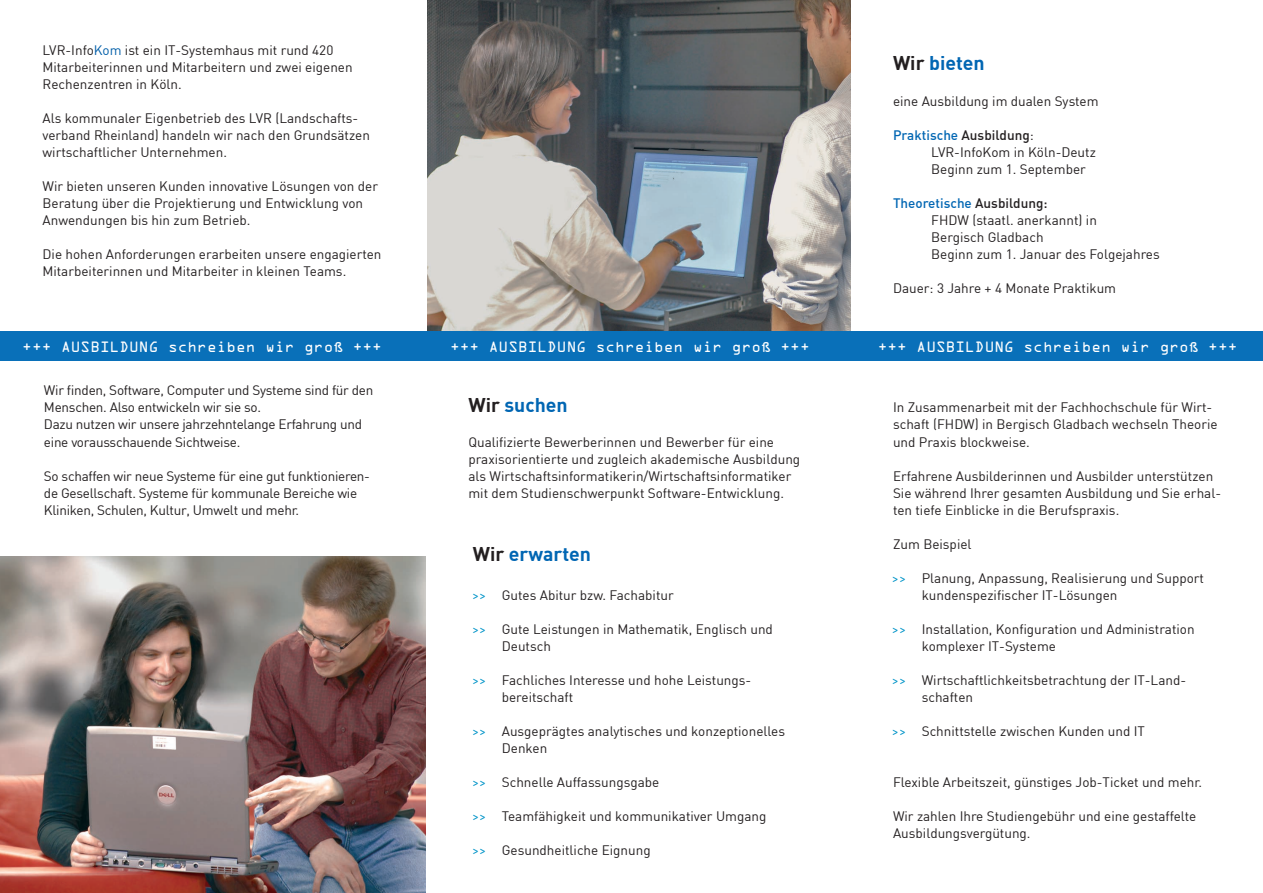
<style>
.page{position:relative;width:1263px;height:893px;background:#fff}
.page>*{position:absolute;margin:0;border:0;box-sizing:border-box;transform-origin:0 0}
.t1{font:700 19.5px "DIN";color:#0166b3}
.t2{font:13.5px/17px "DIN";color:#231f20}
.t3{font:13.5px/17px "DIN";letter-spacing:-.02em;color:#231f20}
.t4{font:13.5px "OCRA Std";color:#fff}
.t5{font:500 13.5px "DIN";color:#0166b3}
.s1{color:#005ea8}
.s2{color:#231f20}
.s3{font-weight:400;color:#231f20}
.s4{color:#0094c8}
</style>
<div class="page">
<img style="left:427px;top:0;width:423px;height:331px">
<img style="left:0;top:557px;width:425px;height:336px">
<div style="left:0;top:331px;width:1263px;height:30px;background:#0970b9"></div>
<p class="t2" style="left:43px;top:42px;width:312px">LVR-Info<span class="s1">Kom</span> ist ein IT-Systemhaus mit rund 420<br>Mitarbeiterinnen und Mitarbeitern und zwei eigenen<br>Rechenzentren in Köln.</p>
<p class="t2" style="left:43px;top:110px;width:329px">Als kommunaler Eigenbetrieb des LVR (Landschafts&shy;verband Rheinland) handeln wir nach den Grundsätzen wirtschaftlicher Unternehmen.</p>
<p class="t2" style="left:43px;top:178px;width:337px">Wir bieten unseren Kunden innovative Lösungen von der<br>Beratung über die Projektierung und Entwicklung von<br>Anwendungen bis hin zum Betrieb.</p>
<p class="t2" style="left:43px;top:246px;width:340px">Die hohen Anforderungen erarbeiten unsere engagierten<br>Mitarbeiterinnen und Mitarbeiter in kleinen Teams.</p>
<p class="t1" style="left:893px;top:51px;width:93px"><span class="s2">Wir</span> bieten</p>
<p class="t2" style="left:893px;top:93px;width:207px">eine Ausbildung im dualen System</p>
<p class="t5" style="left:893px;top:127px;width:142px">Praktische <span class="s2">Ausbildung</span><span class="s3">:</span></p>
<p class="t2" style="left:931px;top:144px;width:166px">LVR-InfoKom in Köln-Deutz<br>Beginn zum 1. September</p>
<p class="t5" style="left:893px;top:195px;width:156px">Theoretische <span class="s2">Ausbildung:</span></p>
<p class="t2" style="left:931px;top:212px;width:230px">FHDW (staatl. anerkannt) in<br>Bergisch Gladbach<br>Beginn zum 1. Januar des Folgejahres</p>
<p class="t2" style="left:893px;top:280px;width:225px">Dauer: 3 Jahre + 4 Monate Praktikum</p>
<p class="t4" style="left:22px;top:341px;width:361px">+++ AUSBILDUNG schreiben wir groß +++</p>
<p class="t4" style="left:450px;top:341px;width:361px">+++ AUSBILDUNG schreiben wir groß +++</p>
<p class="t4" style="left:878px;top:341px;width:361px">+++ AUSBILDUNG schreiben wir groß +++</p>
<p class="t3" style="left:44px;top:382px;width:331px">Wir finden, Software, Computer und Systeme sind für den<br>Menschen. Also entwickeln wir sie so.</p>
<p class="t3" style="left:44px;top:416px;width:320px">Dazu nutzen wir unsere jahrzehntelange Erfahrung und eine vorausschauende Sichtweise.</p>
<p class="t3" style="left:44px;top:467px;width:328px">So schaffen wir neue Systeme für eine gut funktionieren&shy;de Gesellschaft. Systeme für kommunale Bereiche wie<br>Kliniken, Schulen, Kultur, Umwelt und mehr.</p>
<p class="t1" style="left:468px;top:393px;width:101px"><span class="s2">Wir</span> suchen</p>
<p class="t2" style="left:468px;top:433px;width:333px">Qualifizierte Bewerberinnen und Bewerber für eine praxisorientierte und zugleich akademische Ausbildung als Wirtschaftsinformatikerin/Wirtschaftsinformatiker mit dem Studienschwerpunkt Software-Entwicklung.</p>
<p class="t1" style="left:473px;top:541px;width:120px"><span class="s2">Wir</span> erwarten</p>
<p class="t2" style="left:472px;top:586px;width:203px"><span class="s4">&gt; &gt;&gt;</span> Gutes Abitur bzw. Fachabitur</p>
<p class="t2" style="left:502px;top:620px;width:273px;text-indent:-30px"><span class="s4">&gt; &gt;&gt;</span> Gute Leistungen in Mathematik, Englisch und<br>Deutsch</p>
<p class="t2" style="left:502px;top:671px;width:251px;text-indent:-30px"><span class="s4">&gt; &gt;&gt;</span> Fachliches Interesse und hohe Leistungs&shy;bereitschaft</p>
<p class="t2" style="left:502px;top:722px;width:285px;text-indent:-30px"><span class="s4">&gt; &gt;&gt;</span> Ausgeprägtes analytisches und konzeptionelles<br>Denken</p>
<p class="t2" style="left:472px;top:773px;width:189px"><span class="s4">&gt; &gt;&gt;</span> Schnelle Auffassungsgabe</p>
<p class="t2" style="left:472px;top:807px;width:296px"><span class="s4">&gt; &gt;&gt;</span> Teamfähigkeit und kommunikativer Umgang</p>
<p class="t2" style="left:472px;top:841px;width:180px"><span class="s4">&gt; &gt;&gt;</span> Gesundheitliche Eignung</p>
<p class="t2" style="left:893px;top:399px;width:326px">In Zusammenarbeit mit der Fachhochschule für Wirt&shy;schaft (FHDW) in Bergisch Gladbach wechseln Theorie und Praxis blockweise.</p>
<p class="t2" style="left:893px;top:467px;width:330px">Erfahrene Ausbilderinnen und Ausbilder unterstützen<br>Sie während Ihrer gesamten Ausbildung und Sie erhal&shy;ten tiefe Einblicke in die Berufspraxis.</p>
<p class="t2" style="left:893px;top:535px;width:80px">Zum Beispiel</p>
<p class="t2" style="left:922px;top:569px;width:284px;text-indent:-30px"><span class="s4">&gt; &gt;&gt;</span> Planung, Anpassung, Realisierung und Support kundenspezifischer IT-Lösungen</p>
<p class="t2" style="left:922px;top:620px;width:274px;text-indent:-30px"><span class="s4">&gt; &gt;&gt;</span> Installation, Konfiguration und Administration komplexer IT-Systeme</p>
<p class="t2" style="left:922px;top:671px;width:266px;text-indent:-30px"><span class="s4">&gt; &gt;&gt;</span> Wirtschaftlichkeitsbetrachtung der IT-Land&shy;schaften</p>
<p class="t2" style="left:892px;top:722px;width:255px"><span class="s4">&gt; &gt;&gt;</span> Schnittstelle zwischen Kunden und IT</p>
<p class="t2" style="left:893px;top:773px;width:311px">Flexible Arbeitszeit, günstiges Job-Ticket und mehr.</p>
<p class="t2" style="left:893px;top:807px;width:305px">Wir zahlen Ihre Studiengebühr und eine gestaffelte<br>Ausbildungsvergütung.</p>
</div>
